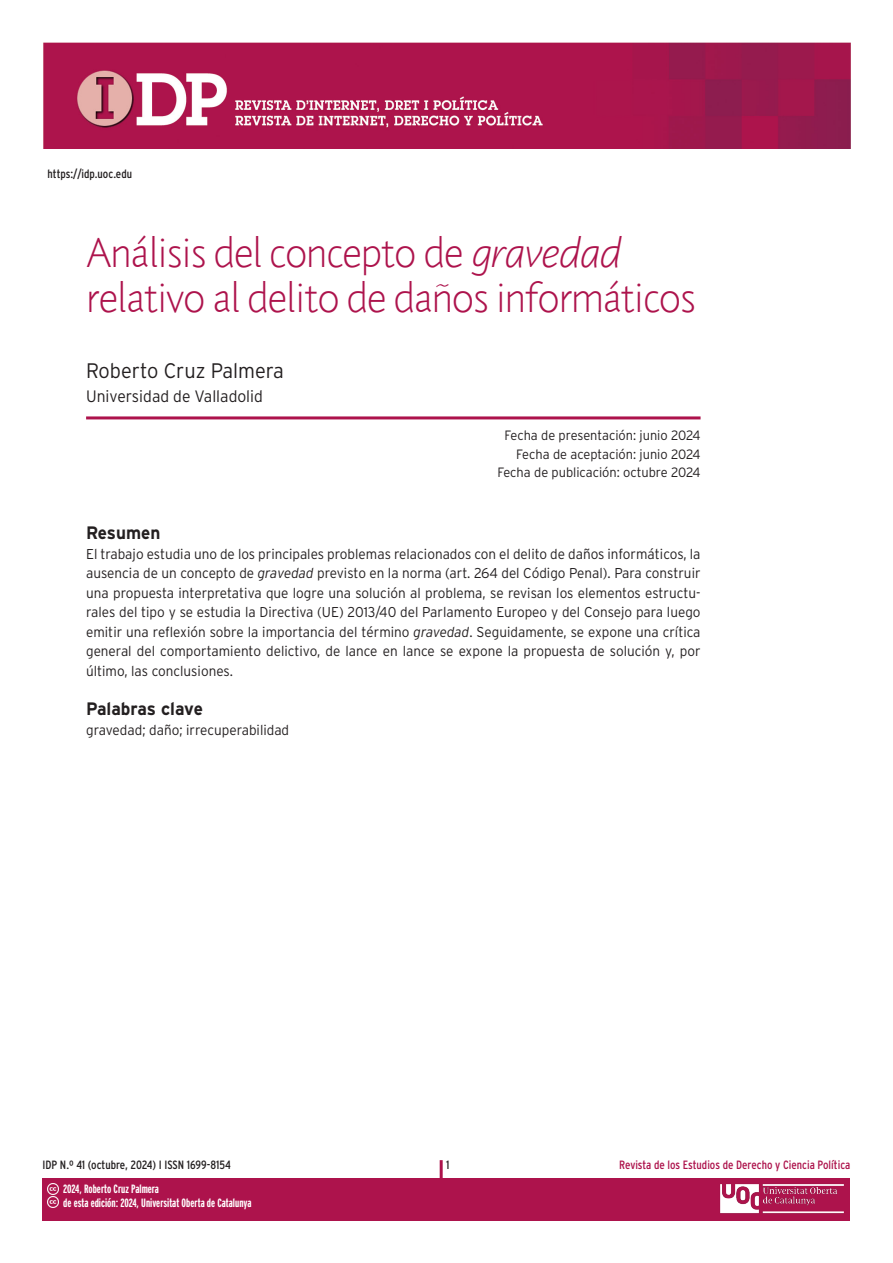
<style>
.page{position:relative;width:893px;height:1263px;background:#fff}
.page>*{position:absolute;margin:0;border:0;box-sizing:border-box;transform-origin:0 0}
._01_titulo{font:40.5px/45px "Pragma ND Light";letter-spacing:-.03em;color:#ad134c}
._01_autor{font:300 21px "Interstate";color:#231f20;scale:.95 1}
._01_resumen{font:700 18px "Interstate";color:#231f20;scale:.95 1}
._01_universidad{font:300 16.5px "Interstate";color:#231f20;scale:.95 1}
._02_texto_base{font:300 14.25px/19.5px "Interstate";color:#231f20;text-align:justify;scale:.95 1}
._02_palabras_clave{font:300 14.25px "Interstate";color:#231f20;scale:.95 1}
._01_fecha{font:300 13.5px "Interstate";color:#231f20;scale:.95 1}
._01_fecha_F{font:300 13.5px "Interstate";color:#231f20;scale:.95 1}
.t1{font:700 extra-condensed 12px/14.4px "Interstate";color:#fff}
.t2{font:condensed 12px "Interstate";color:#231f20}
.t3{font:condensed 12px "Interstate";color:#ad134c}
.s1{font-style:italic}
</style>
<div class="page">
<img style="left:43px;top:43px;width:807px;height:106px">
<div style="left:43px;top:1178px;width:807px;height:42px;background:#ad134c"></div>
<hr style="left:440px;top:1160px;width:3px;height:44px;background:#ad134c">
<img style="left:720px;top:1184px;width:124px;height:30px">
<svg style="left:47px;top:1183px;width:11px;height:25px"></svg>
<hr style="left:86px;top:416px;width:615px;height:3px;background:#ad134c">
<p class="t2" style="left:48px;top:167px;width:86px">https://idp.uoc.edu</p>
<p class="_01_titulo" style="left:86px;top:230px;width:611px">Análisis del concepto de <span class="s1">gravedad </span>relativo al delito de daños informáticos</p>
<p class="_01_autor" style="left:86px;top:359px;width:210px">Roberto Cruz Palmera</p>
<p class="_01_universidad" style="left:86px;top:387px;width:188px">Universidad de Valladolid</p>
<p class="_01_fecha" style="left:504px;top:428px;width:208px">Fecha de presentación: junio 2024</p>
<p class="_01_fecha" style="left:516px;top:446px;width:196px">Fecha de aceptación: junio 2024</p>
<p class="_01_fecha_F" style="left:497px;top:465px;width:215px">Fecha de publicación: octubre 2024</p>
<p class="_01_resumen" style="left:86px;top:523px;width:80px">Resumen</p>
<p class="_02_texto_base" style="left:86px;top:544px;width:648px">El trabajo estudia uno de los principales problemas relacionados con el delito de daños informáticos, la ausencia de un concepto de <span class="s1">gravedad</span> previsto en la norma (art. 264 del Código Penal). Para construir una propuesta interpretativa que logre una solución al problema, se revisan los elementos estructu&shy;rales del tipo y se estudia la Directiva (UE) 2013/40 del Parlamento Europeo y del Consejo para luego emitir una reflexión sobre la importancia del término <span class="s1">gravedad</span>. Seguidamente, se expone una crítica general del comportamiento delictivo, de lance en lance se expone la propuesta de solución y, por último, las conclusiones.</p>
<p class="_01_resumen" style="left:86px;top:699px;width:124px">Palabras clave</p>
<h2 class="_02_palabras_clave" style="left:86px;top:721px;width:215px">gravedad; daño; irrecuperabilidad</h2>
<p class="t2" style="left:43px;top:1158px;width:190px">IDP N.º 41 (octubre, 2024) I ISSN 1699-8154</p>
<p class="t2" style="left:446px;top:1158px;width:5px">1</p>
<p class="t3" style="left:619px;top:1158px;width:233px">Revista de los Estudios de Derecho y Ciencia Política</p>
<p class="t1" style="left:63px;top:1181px;width:190px">2024, Roberto Cruz Palmera<br>de esta edición: 2024, Universitat Oberta de Catalunya</p>
</div>
